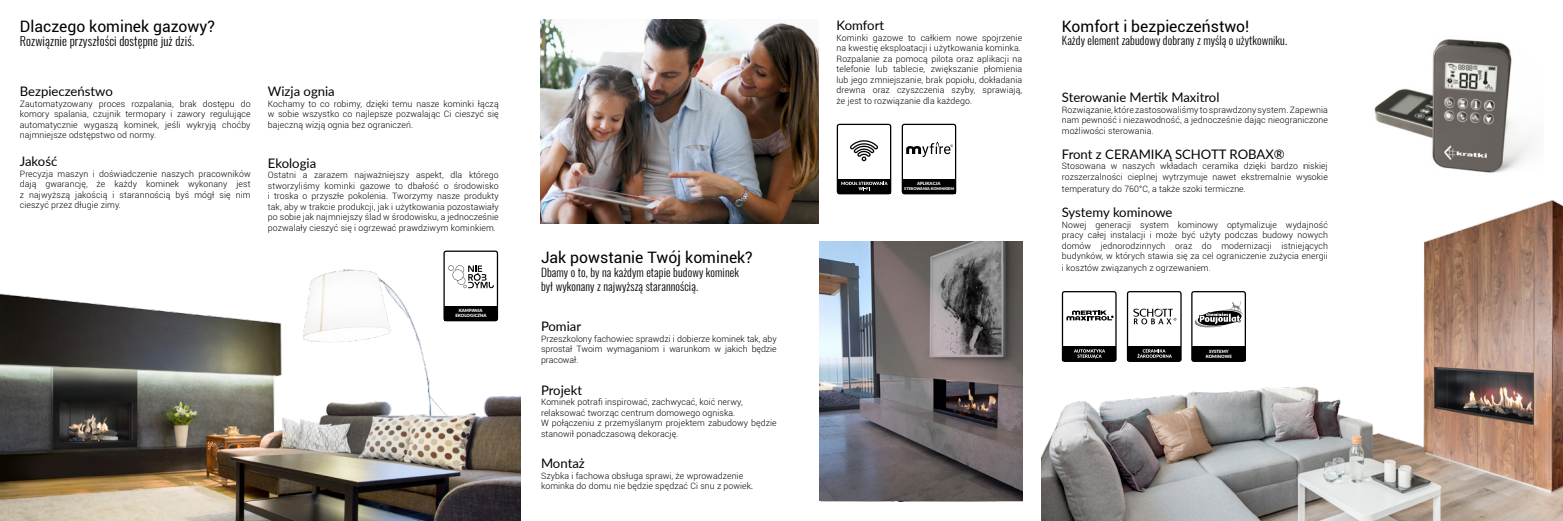
<style>
.page{position:relative;width:1563px;height:521px;background:#fff}
.page>*{position:absolute;margin:0;border:0;box-sizing:border-box;transform-origin:0 0}
.t1{font:15.75px "Roboto";color:#000}
.t2{font:13.12px "Lato";color:#000}
.t3{font:300 12.25px "Oswald";letter-spacing:.01em;color:#000}
.t4{font:300 11.38px/13.7px "Oswald";letter-spacing:.01em;color:#000}
.t5{font:300 8.75px/10.5px "Roboto";letter-spacing:.01em;color:#000;text-align:justify}
.t6{font:900 4.38px/5.2px "Lato";color:#fff;text-align:center}
.t7{font:900 3.85px "Lato";color:#fff}
.s1{font-family:"Oswald"}
</style>
<div class="page">
<img style="left:541px;top:20px;width:278px;height:203px">
<div style="left:837px;top:124px;width:54px;height:70px;border:1px solid #000;border-radius:2px"></div>
<svg style="left:838px;top:179px;width:52px;height:14px"></svg>
<svg style="left:841px;top:182px;width:46px;height:8px"></svg>
<div style="left:901px;top:124px;width:55px;height:70px;border:1px solid #000;border-radius:2px"></div>
<div style="left:902px;top:179px;width:53px;height:14px;background:#000"></div>
<svg style="left:850px;top:140px;width:29px;height:22px"></svg>
<svg style="left:906px;top:142px;width:47px;height:15px"></svg>
<img style="left:819px;top:242px;width:203px;height:259px">
<img style="left:1042px;top:200px;width:521px;height:321px">
<img style="left:1305px;top:39px;width:238px;height:177px">
<div style="left:1127px;top:291px;width:54px;height:71px;border:1px solid #000;border-radius:2px"></div>
<div style="left:1128px;top:346px;width:53px;height:15px;background:#000"></div>
<svg style="left:1137px;top:349px;width:35px;height:9px"></svg>
<svg style="left:1133px;top:308px;width:43px;height:16px"></svg>
<div style="left:1062px;top:291px;width:54px;height:71px;border:1px solid #000;border-radius:2px"></div>
<div style="left:1063px;top:346px;width:53px;height:15px;background:#000"></div>
<svg style="left:1074px;top:349px;width:31px;height:9px"></svg>
<div style="left:1191px;top:291px;width:55px;height:71px;border:1px solid #000;border-radius:2px"></div>
<div style="left:1192px;top:346px;width:53px;height:15px;background:#000"></div>
<svg style="left:1194px;top:301px;width:48px;height:27px"></svg>
<svg style="left:1066px;top:310px;width:47px;height:10px"></svg>
<img style="left:0;top:265px;width:521px;height:256px">
<div style="left:443px;top:251px;width:55px;height:70px;border:1px solid #000;border-radius:2px"></div>
<div style="left:444px;top:306px;width:53px;height:14px;background:#000"></div>
<svg style="left:448px;top:265px;width:46px;height:23px"></svg>
<h1 class="t1" style="left:20px;top:15px;width:197px">Dlaczego kominek gazowy?</h1>
<h3 class="t3" style="left:20px;top:33px;width:176px">Rozwiąznie przyszłości dostępne już dziś.</h3>
<h2 class="t2" style="left:20px;top:82px;width:95px">Bezpieczeństwo</h2>
<p class="t5" style="left:20px;top:98px;width:232px">Zautomatyzowany proces rozpalania, brak dostępu do komory spalania, czujnik termopary i zawory regulujące automatycznie wygaszą kominek, jeśli wykryją choćby najmniejsze odstępstwo od normy.</p>
<h2 class="t2" style="left:20px;top:152px;width:39px">Jakość</h2>
<p class="t5" style="left:20px;top:168px;width:232px">Precyzja maszyn i doświadczenie naszych pracowników dają gwarancję, że każdy kominek wykonany jest z najwyższą jakością i starannością byś mógł się nim cieszyć przez długie zimy.</p>
<h2 class="t2" style="left:268px;top:82px;width:68px">Wizja ognia</h2>
<p class="t5" style="left:268px;top:98px;width:232px">Kochamy to co robimy, dzięki temu nasze kominki łączą w sobie wszystko co najlepsze pozwalając Ci cieszyć się bajeczną wizją ognia bez ograniczeń.</p>
<h2 class="t2" style="left:268px;top:154px;width:50px">Ekologia</h2>
<p class="t5" style="left:268px;top:170px;width:232px">Ostatni a zarazem najważniejszy aspekt, dla którego stworzyliśmy kominki gazowe to dbałość o środowisko i troska o przyszłe pokolenia. Tworzymy nasze produkty tak, aby w trakcie produkcji, jak i użytkowania pozostawiały po sobie jak najmniejszy ślad w środowisku, a jednocześnie pozwalały cieszyć się i ogrzewać prawdziwym kominkiem.</p>
<p class="t6" style="left:455px;top:307px;width:33px">KAMPANIA<br>EKOLOGICZNA</p>
<h1 class="t1" style="left:541px;top:247px;width:213px">Jak powstanie Twój kominek?</h1>
<h3 class="t4" style="left:541px;top:265px;width:199px">Dbamy o to, by na każdym etapie budowy kominek był wykonany z najwyższą starannością.</h3>
<h2 class="t2" style="left:541px;top:317px;width:42px">Pomiar</h2>
<p class="t5" style="left:541px;top:333px;width:237px">Przeszkolony fachowiec sprawdzi i dobierze kominek tak, aby sprostał Twoim wymaganiom i warunkom w jakich będzie pracował.</p>
<h2 class="t2" style="left:541px;top:380px;width:43px">Projekt</h2>
<p class="t5" style="left:541px;top:396px;width:237px;text-align:left">Kominek potrafi inspirować, zachwycać, koić nerwy, relaksować tworząc centrum domowego ogniska.<br>W połączeniu z przemyślanym projektem zabudowy będzie stanowił ponadczasową dekorację.</p>
<h2 class="t2" style="left:541px;top:454px;width:45px">Montaż</h2>
<p class="t5" style="left:541px;top:470px;width:213px">Szybka i fachowa obsługa sprawi, że wprowadzenie kominka do domu nie będzie spędzać Ci snu z powiek<span class="s1">.</span></p>
<h2 class="t2" style="left:836px;top:16px;width:49px">Komfort</h2>
<p class="t5" style="left:836px;top:32px;width:187px;text-align:left">Kominki gazowe to całkiem nowe spojrzenie na kwestię eksploatacji i użytkowania kominka.<br>Rozpalanie za pomocą pilota oraz aplikacji na telefonie lub tablecie, zwiększanie płomienia lub jego zmniejszanie, brak popiołu, dokładania drewna oraz czyszczenia szyby, sprawiają, że jest to rozwiązanie dla każdego.</p>
<p class="t6" style="left:917px;top:181px;width:25px">APLIKACJA</p>
<p class="t7" style="left:904px;top:185px;width:51px">STEROWANIA KOMINKIEM</p>
<h1 class="t1" style="left:1062px;top:15px;width:189px">Komfort i bezpieczeństwo!</h1>
<h3 class="t4" style="left:1062px;top:34px;width:227px">Każdy element zabudowy dobrany z myślą o użytkowniku.</h3>
<h2 class="t2" style="left:1062px;top:88px;width:159px">Sterowanie Mertik Maxitrol</h2>
<p class="t5" style="left:1062px;top:104px;width:268px">Rozwiązanie, które zastosowaliśmy to sprawdzony system. Zapewnia nam pewność i niezawodność, a jednocześnie dając nieograniczone możliwości sterowania.</p>
<h2 class="t2" style="left:1062px;top:145px;width:224px">Front z CERAMIKĄ SCHOTT ROBAX®</h2>
<p class="t5" style="left:1062px;top:161px;width:267px">Stosowana w naszych wkładach ceramika dzięki bardzo niskiej rozszerzalności cieplnej wytrzymuje nawet ekstremalnie wysokie</p>
<p class="t5" style="left:1062px;top:183px;width:186px">temperatury do 760°C, a także szoki termiczne.</p>
<h2 class="t2" style="left:1062px;top:203px;width:112px">Systemy kominowe</h2>
<p class="t5" style="left:1062px;top:219px;width:267px">Nowej generacji system kominowy optymalizuje wydajność pracy całej instalacji i może być użyty podczas budowy nowych domów jednorodzinnych oraz do modernizacji istniejących budynków, w których stawia się za cel ograniczenie zużycia energii</p>
<p class="t5" style="left:1062px;top:263px;width:151px">i kosztów związanych z ogrzewaniem.</p>
<p class="t6" style="left:1205px;top:348px;width:28px">SYSTEMY<br>KOMINOWE</p>
</div>
